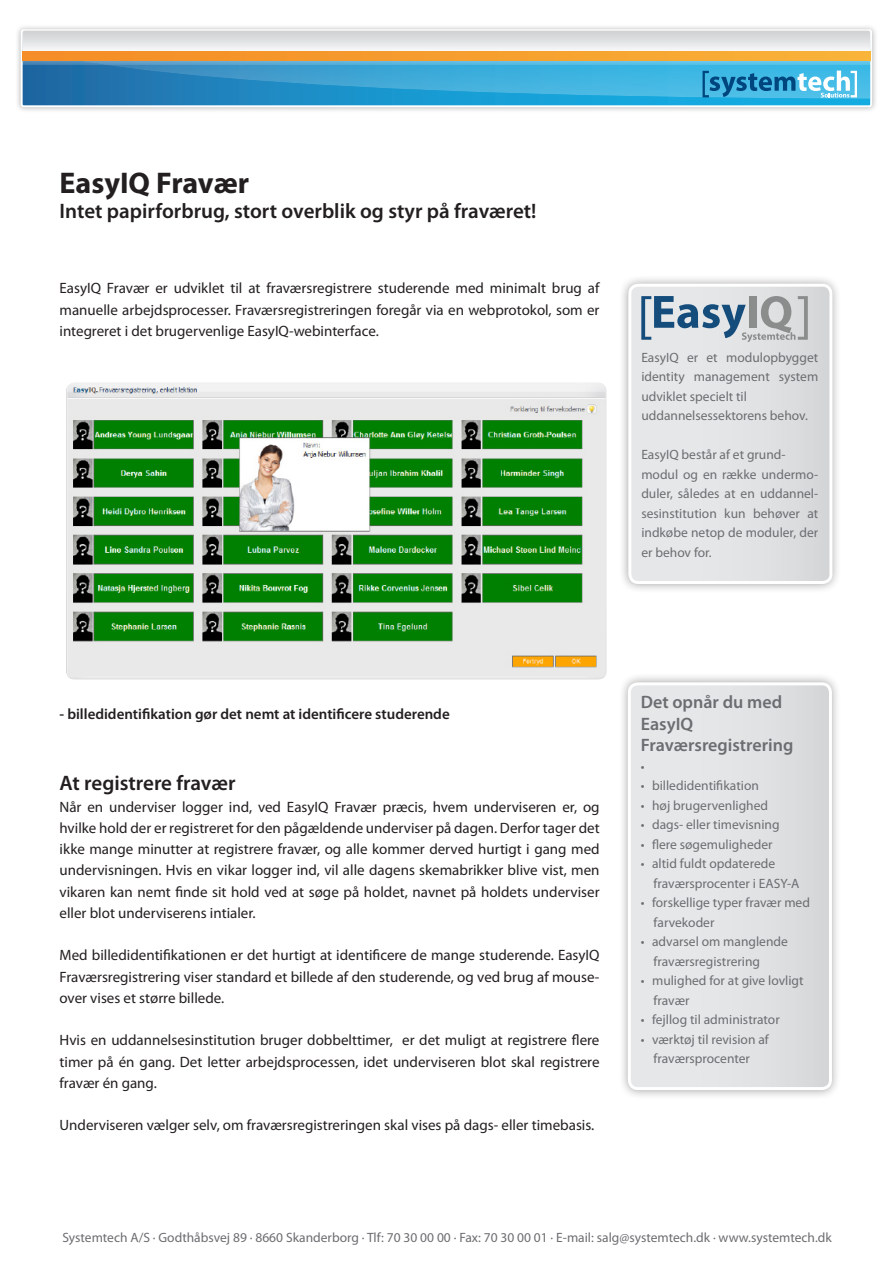
<style>
.page{position:relative;width:893px;height:1263px;background:#fff}
.page>*{position:absolute;margin:0;border:0;box-sizing:border-box;transform-origin:0 0}
.Overskrift{font:700 30px "Myriad Pro";color:#231f20}
.Overskrift-2{font:600 21px "Myriad Pro";color:#231f20}
.Underoverskrift{font:600 21px "Myriad Pro";letter-spacing:-.005em;color:#231f20}
.Box_overskrift{font:600 18px/21.6px "Myriad Pro";color:#6c6d70}
.Brødtekst{font:15px/21.3px "Myriad Pro";color:#231f20;text-align:justify}
.Brødtekst-2{font:600 15px "Myriad Pro";color:#231f20}
.Box_brødtekst{font:13.5px/19.5px "Myriad Pro";color:#6c6d70;text-align:justify}
.Bullet_i_box{font:13.5px/19.5px "Myriad Pro";color:#6c6d70}
</style>
<div class="page">
<img style="left:17px;top:26px;width:859px;height:85px">
<svg style="left:24px;top:74px;width:845px;height:30px;background:#1a8dc5"></svg>
<div style="left:21px;top:29px;width:851px;height:78px;border:2px solid #fff;border-radius:2px"></div>
<svg style="left:23px;top:31px;width:847px;height:20px"></svg>
<svg style="left:23px;top:51px;width:847px;height:10px;background:#f69e2e"></svg>
<svg style="left:55px;top:60px;width:815px;height:39px;background:#40a1cd"></svg>
<img style="left:66px;top:383px;width:540px;height:296px">
<div style="left:618px;top:274px;width:224px;height:320px;background:#231f20;opacity:.4"></div>
<svg style="left:630px;top:285px;width:201px;height:297px;background:#e0e1e3"></svg>
<svg style="left:641px;top:296px;width:167px;height:46px;background:#a8b5c0"></svg>
<div style="left:628px;top:284px;width:204px;height:300px;border:3px solid #fff;border-radius:9px"></div>
<div style="left:618px;top:672px;width:224px;height:428px;background:#231f20;opacity:.4"></div>
<svg style="left:629px;top:684px;width:199px;height:404px;background:#e1e2e4"></svg>
<div style="left:628px;top:682px;width:204px;height:408px;border:3px solid #fff;border-radius:9px"></div>
<p class="Overskrift" style="left:60px;top:163px;width:191px">EasyIQ Fravær</p>
<p class="Overskrift-2" style="left:60px;top:197px;width:479px">Intet papirforbrug, stort overblik og styr på fraværet!</p>
<p class="Brødtekst" style="left:60px;top:277px;width:541px">EasyIQ Fravær er udviklet til at fraværsregistrere studerende med minimalt brug af manuelle arbejdsprocesser. Fraværsregistreringen foregår via en webprotokol, som er integreret i det brugervenlige EasyIQ-webinterface.</p>
<p class="Box_brødtekst" style="left:641px;top:347px;width:178px">EasyIQ er et modulopbygget identity management system udviklet specielt til</p>
<p class="Box_brødtekst" style="left:641px;top:406px;width:168px">uddannelsessektorens behov.</p>
<p class="Box_brødtekst" style="left:641px;top:445px;width:146px">EasyIQ består af et grund-</p>
<p class="Box_brødtekst" style="left:641px;top:464px;width:178px">modul og en række undermo&shy;duler, således at en uddannel&shy;sesinstitution kun behøver at indkøbe netop de moduler, der er behov for.</p>
<p class="Brødtekst-2" style="left:60px;top:704px;width:392px">- billedidentifikation gør det nemt at identificere studerende</p>
<p class="Underoverskrift" style="left:60px;top:770px;width:177px">At registrere fravær</p>
<p class="Brødtekst" style="left:60px;top:795px;width:542px">Når en underviser logger ind, ved EasyIQ Fravær præcis, hvem underviseren er, og hvilke hold der er registreret for den pågældende underviser på dagen. Derfor tager det ikke mange minutter at registrere fravær, og alle kommer derved hurtigt i gang med undervisningen. Hvis en vikar logger ind, vil alle dagens skemabrikker blive vist, men vikaren kan nemt finde sit hold ved at søge på holdet, navnet på holdets underviser eller blot underviserens intialer.</p>
<p class="Brødtekst" style="left:60px;top:944px;width:541px">Med billedidentifikationen er det hurtigt at identificere de mange studerende. EasyIQ Fraværsregistrering viser standard et billede af den studerende, og ved brug af mouse&shy;over vises et større billede.</p>
<p class="Brødtekst" style="left:60px;top:1029px;width:541px">Hvis en uddannelsesinstitution bruger dobbelttimer, er det muligt at registrere flere timer på én gang. Det letter arbejdsprocessen, idet underviseren blot skal registrere fravær én gang.</p>
<p class="Brødtekst" style="left:60px;top:1114px;width:536px">Underviseren vælger selv, om fraværsregistreringen skal vises på dags- eller timebasis.</p>
<p class="Box_overskrift" style="left:641px;top:691px;width:154px">Det opnår du med<br>EasyIQ<br>Fraværsregistrering</p>
<p class="Bullet_i_box" style="left:641px;top:756px;width:5px">•</p>
<p class="Bullet_i_box" style="left:641px;top:776px;width:120px">• billedidentifikation</p>
<p class="Bullet_i_box" style="left:641px;top:795px;width:129px">• høj brugervenlighed</p>
<p class="Bullet_i_box" style="left:641px;top:815px;width:140px">• dags- eller timevisning</p>
<p class="Bullet_i_box" style="left:641px;top:834px;width:133px">• flere søgemuligheder</p>
<p class="Bullet_i_box" style="left:654px;top:854px;width:147px;text-indent:-13px">• altid fuldt opdaterede fraværsprocenter i EASY-A</p>
<p class="Bullet_i_box" style="left:654px;top:893px;width:158px;text-indent:-13px">• forskellige typer fravær med farvekoder</p>
<p class="Bullet_i_box" style="left:654px;top:932px;width:136px;text-indent:-13px">• advarsel om manglende fraværsregistrering</p>
<p class="Bullet_i_box" style="left:654px;top:971px;width:152px;text-indent:-13px">• mulighed for at give lovligt fravær</p>
<p class="Bullet_i_box" style="left:641px;top:1010px;width:140px">• fejllog til administrator</p>
<p class="Bullet_i_box" style="left:641px;top:1029px;width:129px;text-align:center">• værktøj til revision af fraværsprocenter</p>
<p class="Box_brødtekst" style="left:62px;top:1227px;width:771px">Systemtech A/S · Godthåbsvej 89 · 8660 Skanderborg · Tlf: 70 30 00 00 · Fax: 70 30 00 01 · E-mail: salg@systemtech.dk · www.systemtech.dk</p>
</div>
